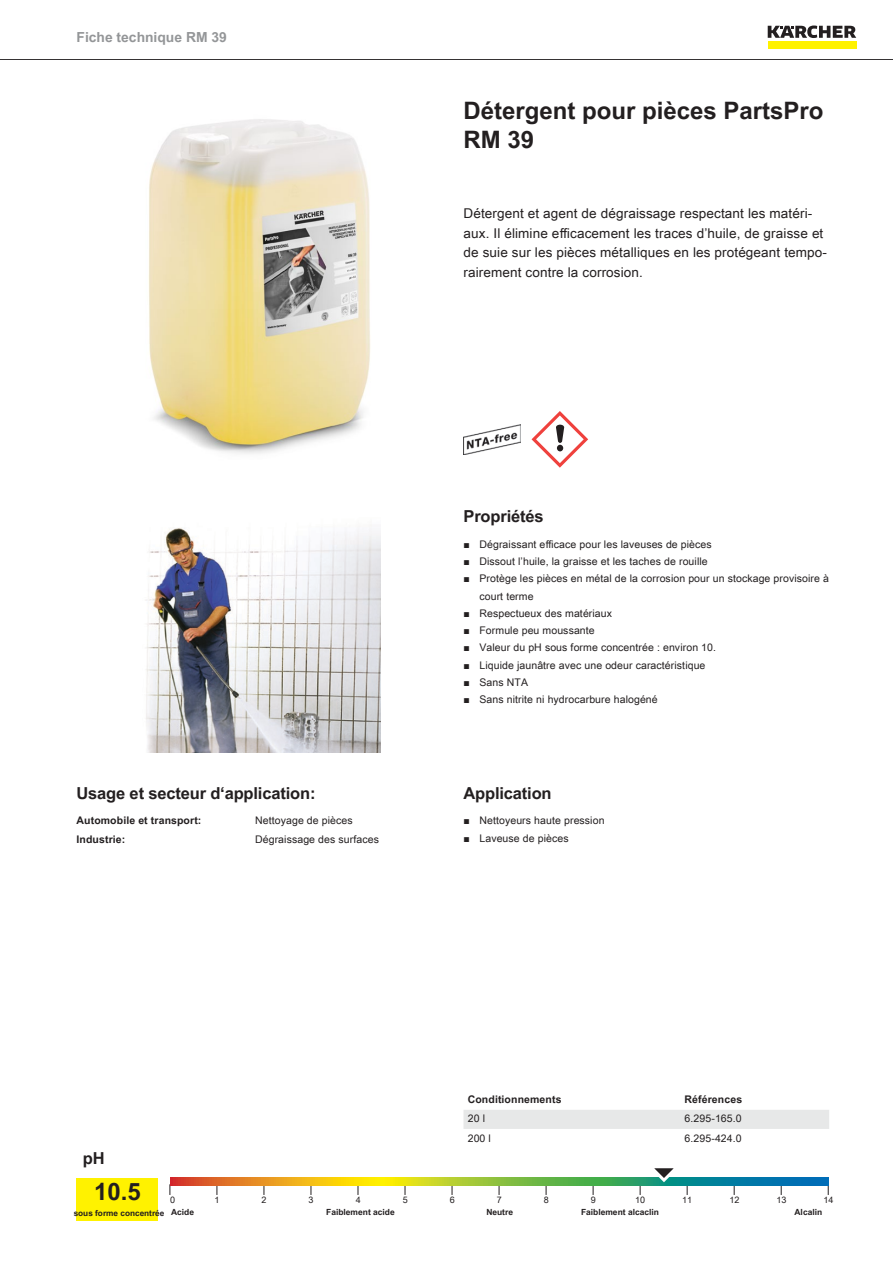
<style>
.page{position:relative;width:893px;height:1263px;background:#fff}
.page>*{position:absolute;margin:0;border:0;box-sizing:border-box;transform-origin:0 0}
.t1{font:700 24px/28.8px "Arial Unicode MS";color:#231f20}
.t2{font:700 16.5px "Arial Unicode MS";letter-spacing:-.01em;color:#231f20}
.t3{font:700 13.8px "Arial Unicode MS";color:#949698}
.t4{font:13.5px/19.5px "Arial Unicode MS";letter-spacing:.01em;color:#231f20}
.t5{font:10.5px/17.2px "Arial Unicode MS";letter-spacing:.01em;color:#231f20}
.t6{font:700 10.5px "Arial Unicode MS";letter-spacing:.01em;color:#231f20}
.t7{font:9px "Arial Unicode MS";color:#231f20}
.t8{font:700 8.4px "Arial Unicode MS";color:#231f20}
.t9{font:700 8.25px "Arial Unicode MS";color:#231f20}
.s1{font-family:"Arial"}
.s2{font-size:8.4px}
</style>
<div class="page">
<hr style="left:0;top:59px;width:893px;height:1px;background:#231f20">
<div style="left:768px;top:42px;width:88px;height:7px;background:#fff200"></div>
<svg style="left:768px;top:26px;width:88px;height:12px"></svg>
<img style="left:148px;top:119px;width:222px;height:335px">
<img style="left:463px;top:424px;width:57px;height:30px">
<svg style="left:531px;top:411px;width:57px;height:57px"></svg>
<img style="left:146px;top:528px;width:235px;height:225px">
<div style="left:77px;top:1178px;width:81px;height:42px;background:#fff200"></div>
<svg style="left:170px;top:1178px;width:658px;height:8px;background:#8ba347"></svg>
<svg style="left:640px;top:1168px;width:48px;height:27px"></svg>
<div style="left:463px;top:1110px;width:366px;height:19px;background:#e7e8e8"></div>
<h3 class="t3" style="left:77px;top:27px;width:152px">Fiche technique RM 39</h3>
<h1 class="t1" style="left:463px;top:97px;width:362px">Détergent pour pièces PartsPro<br>RM 39</h1>
<p class="t4" style="left:463px;top:203px;width:365px">Détergent et agent de dégraissage respectant les matéri&shy;aux. Il élimine efficacement les traces d’huile, de graisse et de suie sur les pièces métalliques en les protégeant tempo&shy;rairement contre la corrosion.</p>
<h2 class="t2" style="left:77px;top:780px;width:240px">Usage et secteur d‘application:</h2>
<p class="t6" style="left:77px;top:812px;width:126px">Automobile et transport:</p>
<p class="t5" style="left:255px;top:811px;width:99px">Nettoyage de pièces</p>
<p class="t6" style="left:77px;top:832px;width:50px">Industrie:</p>
<p class="t5" style="left:255px;top:831px;width:125px">Dégraissage des surfaces</p>
<h2 class="t2" style="left:463px;top:504px;width:82px">Propriétés</h2>
<p class="t5" style="left:463px;top:535px;width:250px"><span class="s1">■</span> Dégraissant efficace pour les laveuses de pièces</p>
<p class="t5" style="left:463px;top:553px;width:246px"><span class="s1">■</span> Dissout l’huile, la graisse et les taches de rouille</p>
<p class="t5" style="left:479px;top:570px;width:351px;text-indent:-16px"><span class="s1">■</span> Protège les pièces en métal de la corrosion pour un stockage provisoire à court terme</p>
<p class="t5" style="left:463px;top:604px;width:150px"><span class="s1">■</span> Respectueux des matériaux</p>
<p class="t5" style="left:463px;top:622px;width:133px"><span class="s1">■</span> Formule peu moussante</p>
<p class="t5" style="left:463px;top:639px;width:254px"><span class="s1">■</span> Valeur du pH sous forme concentrée : environ 10.</p>
<p class="t5" style="left:463px;top:656px;width:243px"><span class="s1">■</span> Liquide jaunâtre avec une odeur caractéristique</p>
<p class="t5" style="left:463px;top:673px;width:66px"><span class="s1">■</span> Sans NTA</p>
<p class="t5" style="left:463px;top:691px;width:196px"><span class="s1">■</span> Sans nitrite ni hydrocarbure halogéné</p>
<h2 class="t2" style="left:463px;top:780px;width:90px">Application</h2>
<p class="t5" style="left:463px;top:812px;width:143px"><span class="s1">■</span> Nettoyeurs haute pression</p>
<p class="t5" style="left:463px;top:829px;width:107px"><span class="s1">■</span> Laveuse de pièces</p>
<p class="t6" style="left:468px;top:1092px;width:95px">Conditionnements</p>
<p class="t6" style="left:685px;top:1092px;width:59px">Références</p>
<p class="t5" style="left:468px;top:1110px;width:19px">20 l</p>
<p class="t5" style="left:685px;top:1110px;width:59px">6.295-165.0</p>
<p class="t5" style="left:468px;top:1129px;width:25px">200 l</p>
<p class="t5" style="left:685px;top:1129px;width:59px">6.295-424.0</p>
<h2 class="t2" style="left:83px;top:1146px;width:23px">pH</h2>
<h1 class="t1" style="left:94px;top:1178px;width:48px">10.5</h1>
<p class="t7" style="left:170px;top:1193px;width:7px">0</p>
<p class="t7" style="left:215px;top:1193px;width:7px">1</p>
<p class="t7" style="left:262px;top:1193px;width:7px">2</p>
<p class="t7" style="left:309px;top:1193px;width:7px">3</p>
<p class="t7" style="left:356px;top:1193px;width:7px">4</p>
<p class="t7" style="left:403px;top:1193px;width:7px">5</p>
<p class="t7" style="left:450px;top:1193px;width:7px">6</p>
<p class="t7" style="left:497px;top:1193px;width:7px">7</p>
<p class="t7" style="left:544px;top:1193px;width:7px">8</p>
<p class="t7" style="left:591px;top:1193px;width:7px">9</p>
<p class="t7" style="left:635px;top:1193px;width:12px">10</p>
<p class="t7" style="left:682px;top:1193px;width:12px">11</p>
<p class="t7" style="left:729px;top:1193px;width:12px">12</p>
<p class="t7" style="left:776px;top:1193px;width:12px">13</p>
<p class="t7" style="left:823px;top:1193px;width:12px">14</p>
<p class="t9" style="left:74px;top:1207px;width:122px">sous forme concentrée <span class="s2">Acide</span></p>
<p class="t8" style="left:326px;top:1206px;width:70px">Faiblement acide</p>
<p class="t8" style="left:486px;top:1206px;width:28px">Neutre</p>
<p class="t8" style="left:581px;top:1206px;width:79px">Faiblement alcaclin</p>
<p class="t8" style="left:794px;top:1206px;width:29px">Alcalin</p>
</div>
